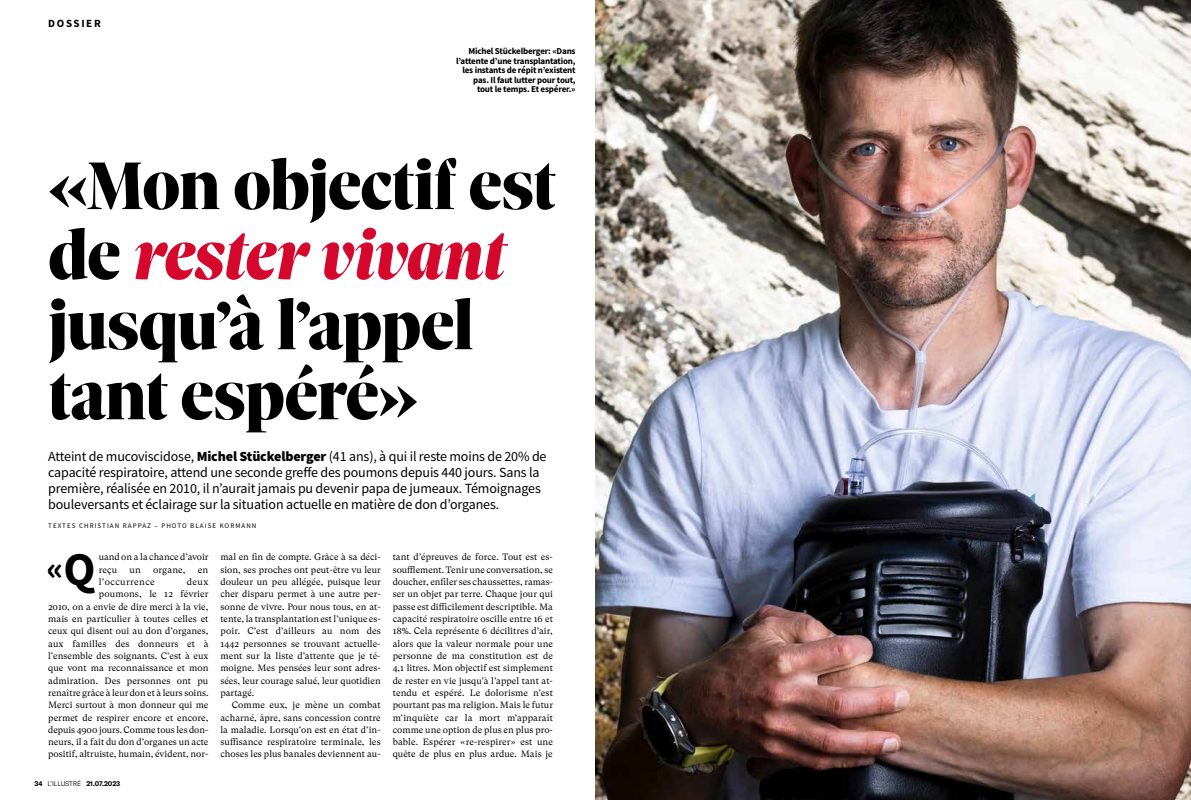
<style>
.page{position:relative;width:1191px;height:800px;background:#fff}
.page>*{position:absolute;margin:0;border:0;box-sizing:border-box;transform-origin:0 0}
.t1{font:900 73px/70px "Sole Serif Big Display";letter-spacing:-.01em;color:#000}
.t2{font:700 35.2px "Source Sans Pro";color:#000}
.t3{font:14px/16px "Source Sans Pro";letter-spacing:-.01em;color:#000}
.t4{font:700 11px "Source Sans Pro";letter-spacing:.15em;color:#000}
.t5{font:9.2px/12.3px "GT Super Text";letter-spacing:.005em;color:#000;text-align:justify}
.t6{font:9.2px "GT Super Text";letter-spacing:.045em;color:#000}
.t7{font:700 9px/9.5px "Source Sans Pro";letter-spacing:-.02em;color:#000;text-align:right}
.t8{font:7px "Source Sans Pro";letter-spacing:.15em;color:#000}
.t9{font:700 6.7px "GT America";letter-spacing:-.005em;color:#000}
.s1{font-style:italic;color:#d5072d}
.s2{font-weight:900}
.s3{font-size:46.9px}
.s4{font-weight:300}
</style>
<div class="page">
<img style="left:595px;top:0;width:596px;height:799px">
<p class="t4" style="left:48px;top:16px;width:54px">DOSSIER</p>
<p class="t7" style="left:456px;top:46px;width:121px">Michel Stückelberger: «Dans l’attente d’une transplantation, les instants de répit n’existent pas. Il faut lutter pour tout, tout le temps. Et espérer.»</p>
<h1 class="t1" style="left:48px;top:148px;width:508px">«Mon objectif est de <span class="s1">rester vivant </span>jusqu’à l’appel tant espéré»</h1>
<p class="t3" style="left:48px;top:448px;width:500px">Atteint de mucoviscidose, <span class="s2">Michel Stückelberger</span> (41 ans), à qui il reste moins de 20% de capacité respiratoire, attend une seconde greffe des poumons depuis 440 jours. Sans la première, réalisée en 2010, il n’aurait jamais pu devenir papa de jumeaux. Témoignages bouleversants et éclairage sur la situation actuelle en matière de don d’organes.</p>
<p class="t8" style="left:48px;top:521px;width:210px">TEXTES CHRISTIAN RAPPAZ – PHOTO BLAISE KORMANN</p>
<h2 class="t2" style="left:46px;top:544px;width:51px">«<span class="s3">Q</span></h2>
<p class="t5" style="left:99px;top:551px;width:111px">uand on a la chance d’avoir reçu</p>
<p class="t5" style="left:129px;top:563px;width:13px">un</p>
<p class="t5" style="left:153px;top:563px;width:34px">organe,</p>
<p class="t5" style="left:198px;top:563px;width:12px">en</p>
<p class="t6" style="left:99px;top:576px;width:58px">l’occurrence</p>
<p class="t5" style="left:48px;top:575px;width:162px;text-align:right">deux<br>poumons, le 12 février<br>2010, on a envie de dire merci à la vie, mais en particulier à toutes celles et ceux qui disent oui au don d’organes, aux familles des donneurs et à l’ensemble des soignants. C’est à eux que vont ma reconnaissance et mon admiration. Des personnes ont pu renaître grâce à leur don et à leurs soins.<br>Merci surtout à mon donneur qui me permet de respirer encore et encore, depuis 4900 jours. Comme tous les don&shy;neurs, il a fait du don d’organes un acte positif, altruiste, humain, évident, nor-</p>
<p class="t9" style="left:35px;top:779px;width:87px">34 <span class="s4">L’ILLUSTRÉ</span> 21.07.2023</p>
<p class="t5" style="left:220px;top:551px;width:162px">mal en fin de compte. Grâce à sa déci&shy;sion, ses proches ont peut-être vu leur douleur un peu allégée, puisque leur cher disparu permet à une autre per&shy;sonne de vivre. Pour nous tous, en at&shy;tente, la transplantation est l’unique es&shy;poir. C’est d’ailleurs au nom des 1442 personnes se trouvant actuelle&shy;ment sur la liste d’attente que je té&shy;moigne. Mes pensées leur sont adres&shy;sées, leur courage salué, leur quotidien partagé.</p>
<p class="t5" style="left:220px;top:698px;width:162px;text-indent:11px">Comme eux, je mène un combat acharné, âpre, sans concession contre la maladie. Lorsqu’on est en état d’in&shy;suffisance respiratoire terminale, les choses les plus banales deviennent au-</p>
<p class="t5" style="left:393px;top:551px;width:162px">tant d’épreuves de force. Tout est es&shy;soufflement. Tenir une conversation, se doucher, enfiler ses chaussettes, ramas&shy;ser un objet par terre. Chaque jour qui passe est difficilement descriptible. Ma capacité respiratoire oscille entre 16 et 18%. Cela représente 6 décilitres d’air, alors que la valeur normale pour une personne de ma constitution est de 4,1 litres. Mon objectif est simplement de rester en vie jusqu’à l’appel tant at&shy;tendu et espéré. Le dolorisme n’est pourtant pas ma religion. Mais le futur m’inquiète car la mort m’apparaît comme une option de plus en plus pro&shy;bable. Espérer «re-respirer» est une quête de plus en plus ardue. Mais je</p>
</div>
